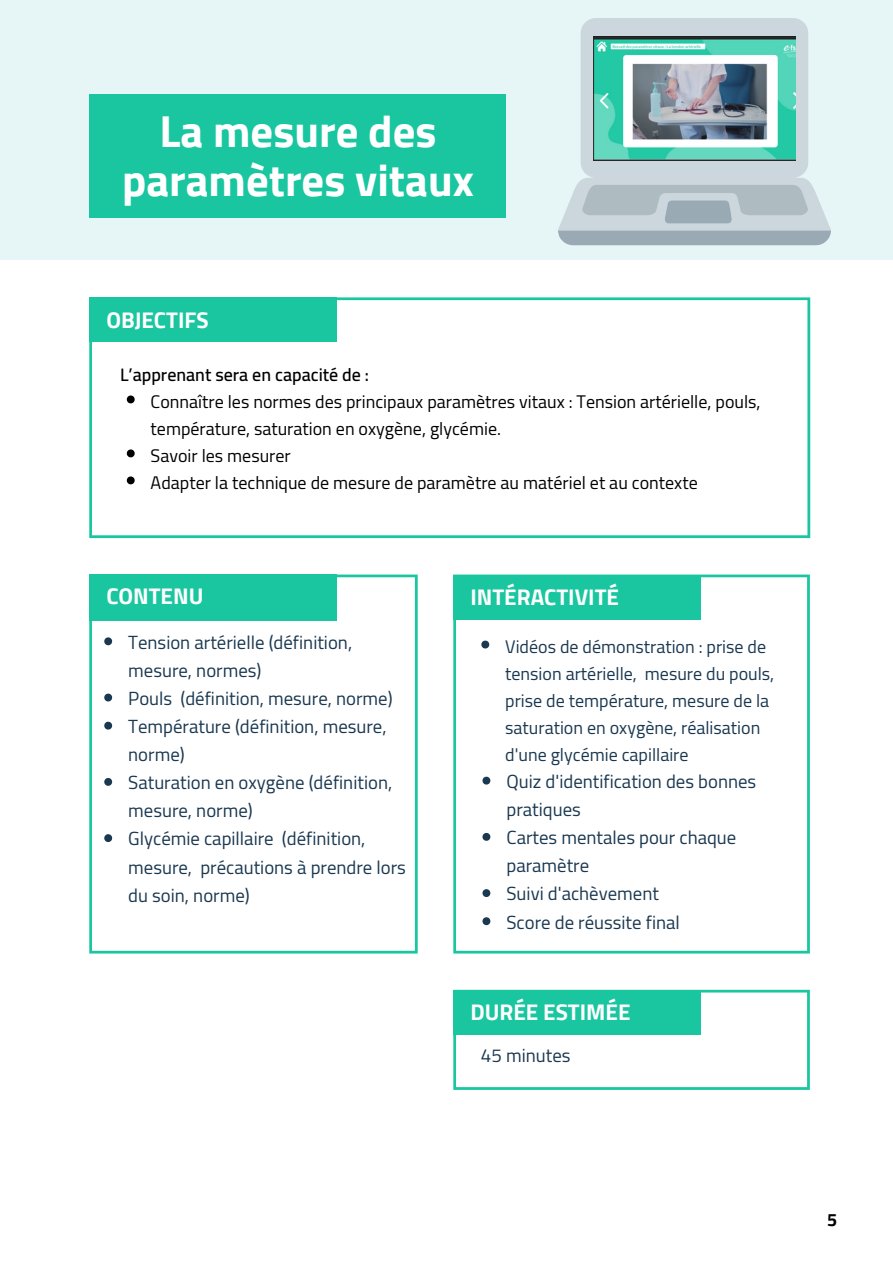
<style>
.page{position:relative;width:893px;height:1264px;background:#fff}
.page>*{position:absolute;margin:0;border:0;box-sizing:border-box;transform-origin:0 0}
.t1{font:700 44.55px/48.3px "Cairo";color:#fff;text-align:center}
.t2{font:700 22.5px "Cairo";color:#fff}
.t3{font:18.75px/28px "Cairo";color:#1a3850}
.t4{font:18px/27px "Cairo";color:#000}
.t5{font:18px/27px "Cairo";color:#1a3850}
.t6{font:600 18px "Cairo";color:#000}
.t7{font:700 18px "Cairo";color:#000}
</style>
<div class="page">
<svg style="left:89px;top:297px;width:721px;height:241px"></svg>
<svg style="left:89px;top:574px;width:328px;height:379px"></svg>
<svg style="left:453px;top:574px;width:356px;height:379px"></svg>
<div style="left:89px;top:297px;width:248px;height:45px;background:#19c6a0"></div>
<div style="left:89px;top:574px;width:248px;height:46px;background:#19c6a0"></div>
<div style="left:453px;top:574px;width:247px;height:45px;background:#19c6a0"></div>
<div style="left:0;top:0;width:892px;height:260px;background:#e6f6f6"></div>
<svg style="left:558px;top:18px;width:273px;height:217px;fill:#ccd6dd"></svg>
<div style="left:558px;top:231px;width:272px;height:14px;background:#9aaab4"></div>
<div style="left:595px;top:33px;width:198px;height:129px;background:linear-gradient(to right,#ccd6dd,#ccd6dd);border-radius:8px"></div>
<svg style="left:581px;top:185px;width:228px;height:38px;background:#b3bfc6"></svg>
<div style="left:89px;top:94px;width:416px;height:124px;background:#19c6a0"></div>
<img style="left:593px;top:36px;width:202px;height:124px">
<svg style="left:481px;top:640px;width:8px;height:8px"></svg>
<svg style="left:482px;top:776px;width:8px;height:8px"></svg>
<svg style="left:482px;top:833px;width:8px;height:7px"></svg>
<svg style="left:482px;top:889px;width:8px;height:8px"></svg>
<svg style="left:482px;top:917px;width:8px;height:8px"></svg>
<svg style="left:127px;top:395px;width:8px;height:8px"></svg>
<svg style="left:127px;top:449px;width:8px;height:8px"></svg>
<svg style="left:127px;top:476px;width:8px;height:8px"></svg>
<svg style="left:104px;top:637px;width:8px;height:8px"></svg>
<svg style="left:104px;top:693px;width:8px;height:8px"></svg>
<svg style="left:104px;top:721px;width:8px;height:8px"></svg>
<svg style="left:104px;top:778px;width:8px;height:7px"></svg>
<svg style="left:104px;top:834px;width:8px;height:8px"></svg>
<svg style="left:453px;top:989px;width:356px;height:100px"></svg>
<div style="left:453px;top:989px;width:247px;height:45px;background:#19c6a0"></div>
<h1 class="t1" style="left:122px;top:108px;width:353px">La mesure des paramètres vitaux</h1>
<p class="t2" style="left:106px;top:306px;width:104px">OBJECTIFS</p>
<p class="t6" style="left:120px;top:364px;width:250px">L’apprenant sera en capacité de :</p>
<p class="t4" style="left:151px;top:388px;width:611px">Connaître les normes des principaux paramètres vitaux : Tension artérielle, pouls, température, saturation en oxygène, glycémie.<br>Savoir les mesurer<br>Adapter la technique de mesure de paramètre au matériel et au contexte</p>
<p class="t2" style="left:106px;top:583px;width:99px">CONTENU</p>
<p class="t2" style="left:470px;top:583px;width:150px">INTÉRACTIVITÉ</p>
<p class="t3" style="left:128px;top:628px;width:279px">Tension artérielle (définition, mesure, normes)<br>Pouls (définition, mesure, norme)<br>Température (définition, mesure, norme)<br>Saturation en oxygène (définition, mesure, norme)<br>Glycémie capillaire (définition, mesure, précautions à prendre lors du soin, norme)</p>
<p class="t5" style="left:505px;top:633px;width:270px">Vidéos de démonstration : prise de tension artérielle, mesure du pouls, prise de température, mesure de la saturation en oxygène, réalisation d'une glycémie capillaire</p>
<p class="t3" style="left:506px;top:767px;width:251px">Quiz d'identification des bonnes pratiques<br>Cartes mentales pour chaque paramètre<br>Suivi d'achèvement<br>Score de réussite final</p>
<p class="t2" style="left:470px;top:999px;width:161px">DURÉE ESTIMÉE</p>
<p class="t3" style="left:481px;top:1041px;width:91px">45 minutes</p>
<p class="t7" style="left:827px;top:1209px;width:12px">5</p>
</div>
